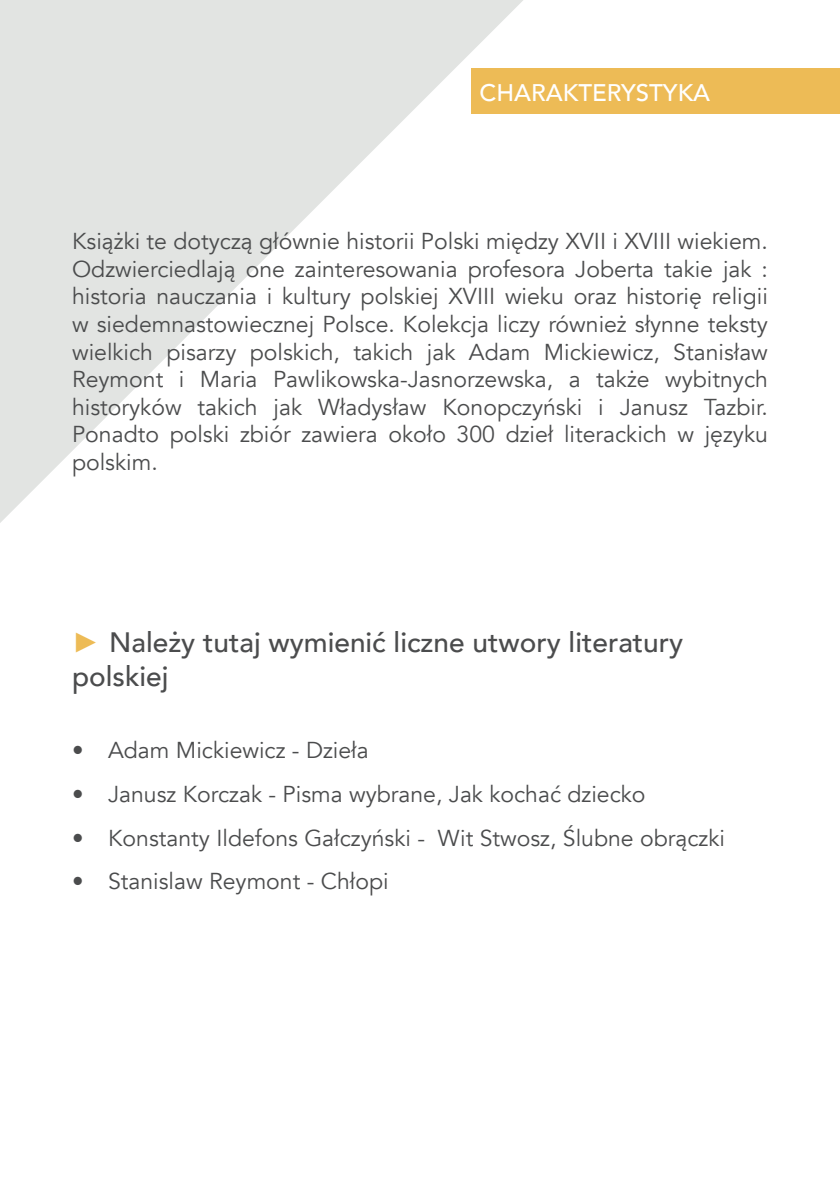
<style>
.page{position:relative;width:840px;height:1191px;background:#fff}
.page>*{position:absolute;margin:0;border:0;box-sizing:border-box;transform-origin:0 0}
.t1{font:500 28px/33.6px "Avenir";color:#4b4c4d}
.ONGLET_BLANC_BANDEAU{font:500 24px "Avenir";color:#fff}
.t2{font:23px/27.6px "Avenir";color:#4b4c4d;text-align:justify}
.s1{font-family:"Arial";font-weight:900;color:#edbb56}
</style>
<div class="page">
<svg style="left:0;top:0;width:567px;height:523px"></svg>
<div style="left:471px;top:68px;width:368px;height:45px;background:#edbb56"></div>
<p class="ONGLET_BLANC_BANDEAU" style="left:479px;top:71px;width:232px">CHARAKTERYSTYKA</p>
<p class="t2" style="left:72px;top:228px;width:697px">Książki te dotyczą głównie historii Polski między XVII i XVIII wiekiem.<br>Odzwierciedlają one zainteresowania profesora Joberta takie jak : historia nauczania i kultury polskiej XVIII wieku oraz historię religii w siedemnastowiecznej Polsce. Kolekcja liczy również słynne teksty wielkich pisarzy polskich, takich jak Adam Mickiewicz, Stanisław Reymont i Maria Pawlikowska-Jasnorzewska, a także wybitnych historyków takich jak Władysław Konopczyński i Janusz Tazbir.<br>Ponadto polski zbiór zawiera około 300 dzieł literackich w języku polskim.</p>
<p class="t1" style="left:72px;top:624px;width:612px"><span class="s1">►</span> Należy tutaj wymienić liczne utwory literatury polskiej</p>
<p class="t2" style="left:72px;top:737px;width:298px">• Adam Mickiewicz - Dzieła</p>
<p class="t2" style="left:72px;top:780px;width:574px">• Janusz Korczak - Pisma wybrane, Jak kochać dziecko</p>
<p class="t2" style="left:72px;top:824px;width:654px">• Konstanty Ildefons Gałczyński - Wit Stwosz, Ślubne obrączki</p>
<p class="t2" style="left:72px;top:868px;width:318px">• Stanislaw Reymont - Chłopi</p>
</div>
